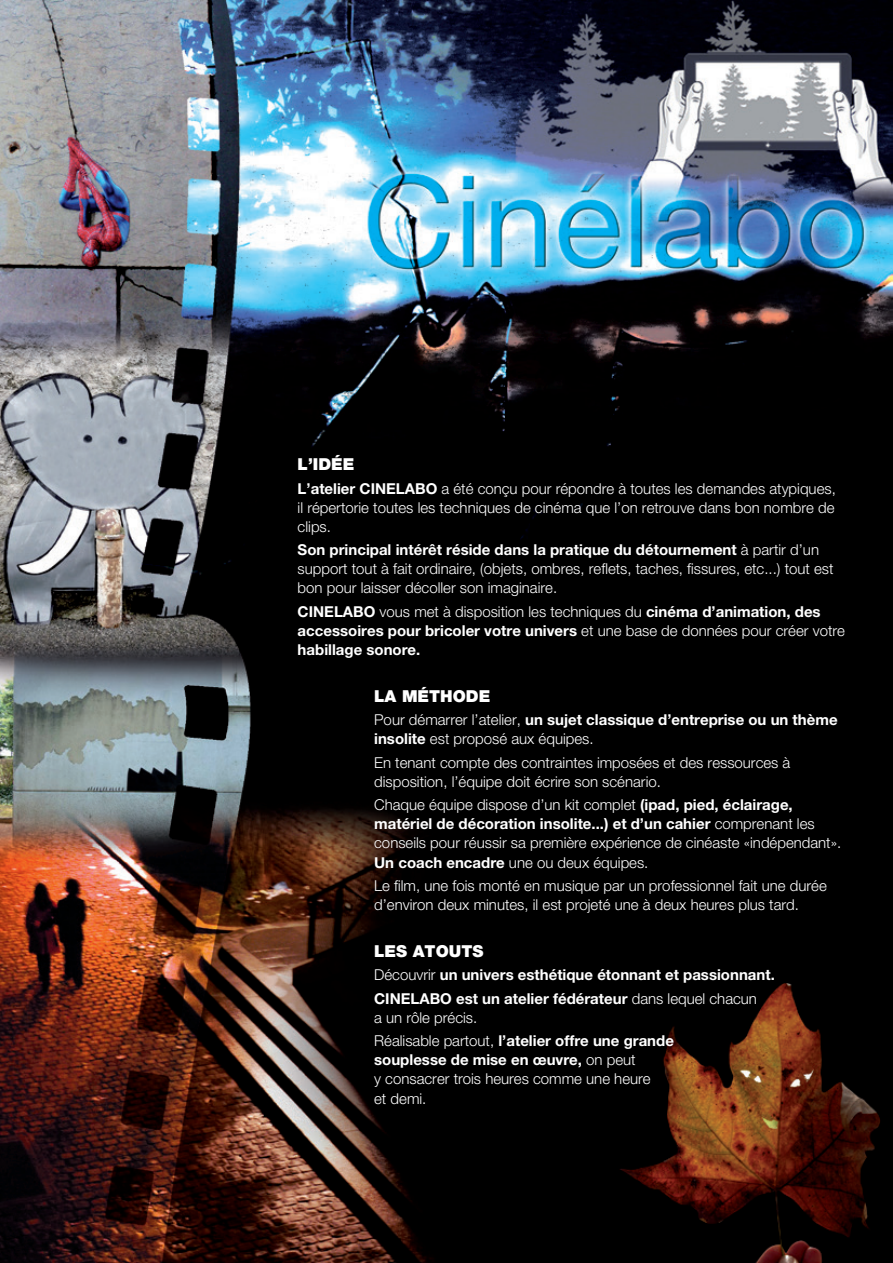
<style>
.page{position:relative;width:893px;height:1263px;background:#fff}
.page>*{position:absolute;margin:0;border:0;box-sizing:border-box;transform-origin:0 0}
.t1{font:900 16.5px "Helvetica Neue";color:#fff}
.t2{font:300 15px/19.2px "Helvetica Neue";color:#fff}
.t3{font:700 15px/19px "Helvetica Neue";color:#fff}
.s1{font-weight:700}
.s2{font-weight:300}
</style>
<div class="page">
<img style="left:0;top:0;width:893px;height:1263px">
<p class="t1" style="left:298px;top:454px;width:58px">L’IDÉE</p>
<p class="t2" style="left:298px;top:478px;width:540px;text-align:justify"><span class="s1">L’atelier CINELABO</span> a été conçu pour répondre à toutes les demandes atypiques, il répertorie toutes les techniques de cinéma que l’on retrouve dans bon nombre de clips.</p>
<p class="t2" style="left:298px;top:540px;width:537px"><span class="s1">Son principal intérêt réside dans la pratique du détournement</span> à partir d’un support tout à fait ordinaire, (objets, ombres, reflets, taches, fissures, etc...) tout est bon pour laisser décoller son imaginaire.</p>
<p class="t3" style="left:298px;top:602px;width:549px">CINELABO <span class="s2">vous met à disposition les techniques du</span> cinéma d’animation, des accessoires pour bricoler votre univers <span class="s2">et une base de données pour créer votre </span>habillage sonore.</p>
<p class="t1" style="left:374px;top:686px;width:118px">LA MÉTHODE</p>
<p class="t3" style="left:374px;top:710px;width:465px"><span class="s2">Pour démarrer l’atelier,</span> un sujet classique d’entreprise ou un thème insolite <span class="s2">est proposé aux équipes.</span></p>
<p class="t2" style="left:374px;top:752px;width:418px">En tenant compte des contraintes imposées et des ressources à disposition, l’équipe doit écrire son scénario.</p>
<p class="t2" style="left:374px;top:795px;width:469px">Chaque équipe dispose d’un kit complet <span class="s1">(ipad, pied, éclairage, matériel de décoration insolite...) et d’un cahier</span> comprenant les conseils pour réussir sa première expérience de cinéaste «indépendant».<br><span class="s1">Un coach encadre</span> une ou deux équipes.</p>
<p class="t2" style="left:374px;top:876px;width:454px">Le film, une fois monté en musique par un professionnel fait une durée d’environ deux minutes, il est projeté une à deux heures plus tard.</p>
<p class="t1" style="left:374px;top:941px;width:111px">LES ATOUTS</p>
<p class="t3" style="left:374px;top:963px;width:402px;line-height:23.4px"><span class="s2">Découvrir</span> un univers esthétique étonnant et passionnant.<br>CINELABO est un atelier fédérateur <span class="s2">dans lequel chacun</span></p>
<p class="t2" style="left:374px;top:1005px;width:301px;line-height:23.4px">a un rôle précis.<br>Réalisable partout, <span class="s1">l’atelier offre une grande</span></p>
<p class="t2" style="left:374px;top:1050px;width:278px"><span class="s1">souplesse de mise en œuvre,</span> on peut<br>y consacrer trois heures comme une heure et demi.</p>
</div>
